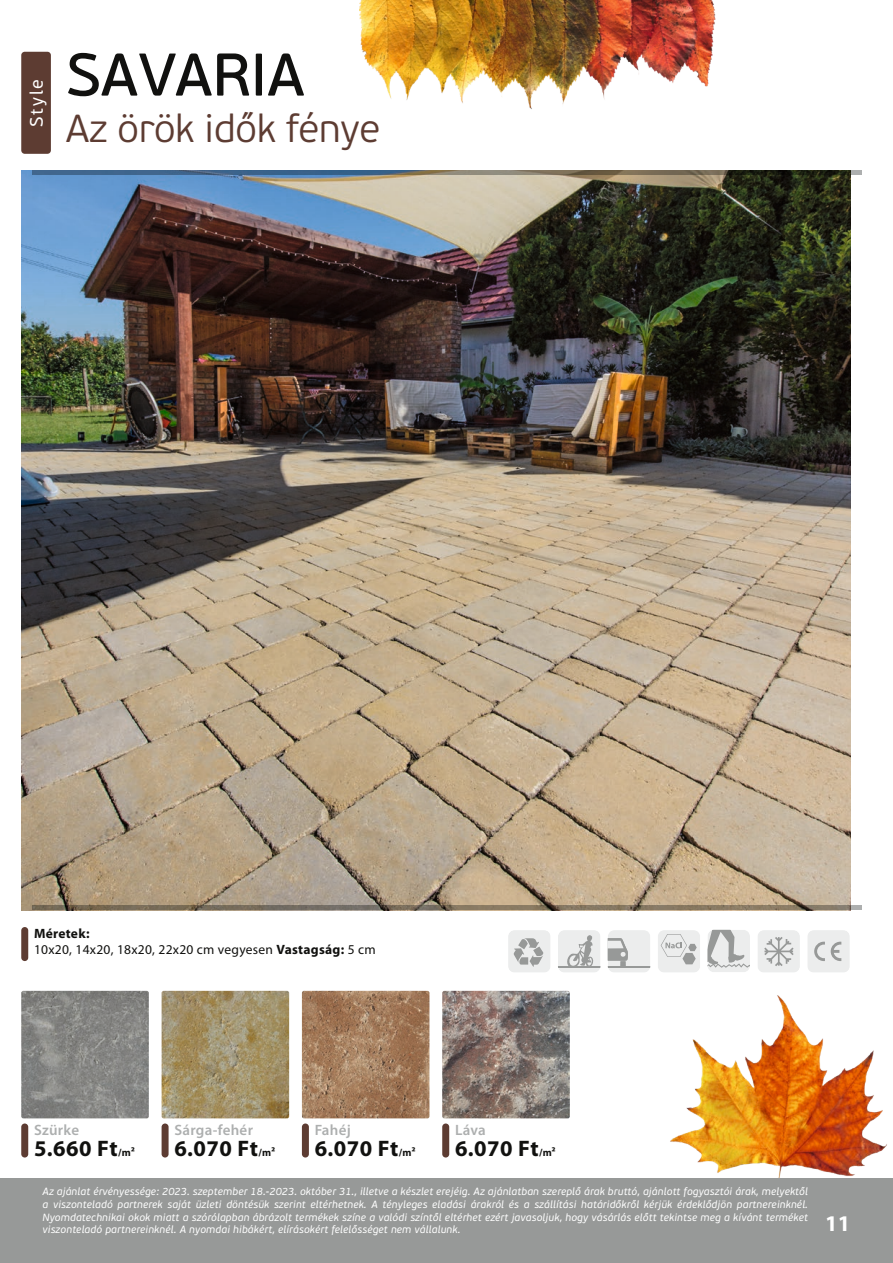
<style>
.page{position:relative;width:893px;height:1263px;background:#fff}
.page>*{position:absolute;margin:0;border:0;box-sizing:border-box;transform-origin:0 0}
.Név{font:60px "PF Beau Sans Pro Bbook";color:#11110f}
.Style_szlógen{font:300 39px "PF Beau Sans Pro";color:#5d3c32}
.tbl_ár{font:700 22.5px "Myriad Pro";letter-spacing:.02em;color:#11110f}
.t1{font:700 22.5px "Myriad Pro";color:#fff}
.tipus{font:18px "PF Beau Sans Pro";letter-spacing:.1em;color:#fff}
.Szín{font:600 15px "Myriad Pro";letter-spacing:.02em;color:#adafaf}
.t2{font:13.5px/16.2px "Myriad Pro";letter-spacing:.02em;color:#11110f}
.t3{font:italic 10.5px/12.6px "PF Beau Sans Pro";letter-spacing:.02em;color:#fff;text-align:justify}
.s1{font-weight:700}
.s2{font-size:10.5px}
</style>
<div class="page">
<img style="left:21px;top:170px;width:829px;height:740px">
<img style="left:670px;top:995px;width:217px;height:183px">
<div style="left:0;top:1178px;width:893px;height:85px;background:#979998"></div>
<svg style="left:32px;top:170px;width:829px;height:4px"></svg>
<svg style="left:32px;top:906px;width:829px;height:4px"></svg>
<img style="left:21px;top:991px;width:128px;height:127px">
<img style="left:162px;top:991px;width:127px;height:127px">
<img style="left:302px;top:991px;width:127px;height:127px">
<img style="left:442px;top:991px;width:128px;height:127px">
<svg style="left:508px;top:930px;width:42px;height:42px"></svg>
<svg style="left:558px;top:930px;width:42px;height:42px"></svg>
<svg style="left:608px;top:930px;width:42px;height:42px"></svg>
<svg style="left:658px;top:930px;width:42px;height:42px"></svg>
<svg style="left:707px;top:930px;width:43px;height:42px"></svg>
<svg style="left:758px;top:930px;width:42px;height:42px"></svg>
<svg style="left:808px;top:930px;width:42px;height:42px"></svg>
<div style="left:21px;top:1123px;width:7px;height:34px;background:#5d3c32;border-radius:3px"></div>
<div style="left:21px;top:927px;width:7px;height:34px;background:#5d3c32;border-radius:3px"></div>
<div style="left:162px;top:1123px;width:7px;height:34px;background:#5d3c32;border-radius:3px"></div>
<div style="left:302px;top:1123px;width:7px;height:34px;background:#5d3c32;border-radius:3px"></div>
<div style="left:442px;top:1123px;width:7px;height:34px;background:#5d3c32;border-radius:3px"></div>
<div style="left:21px;top:52px;width:30px;height:102px;background:#5d3c32;border-radius:3px"></div>
<img style="left:359px;top:0;width:357px;height:109px">
<p class="tipus" style="left:26px;top:127px;width:49px;rotate:-90deg">Style</p>
<p class="Név" style="left:66px;top:41px;width:240px">SAVARIA</p>
<p class="Style_szlógen" style="left:66px;top:107px;width:316px">Az örök idők fénye</p>
<p class="t2" style="left:34px;top:925px;width:343px"><span class="s1">Méretek:<br></span>10x20, 14x20, 18x20, 22x20 cm vegyesen <span class="s1">Vastagság:</span> 5 cm</p>
<p class="Szín" style="left:34px;top:1120px;width:47px">Szürke</p>
<p class="tbl_ár" style="left:34px;top:1133px;width:102px">5.660 Ft<span class="s2">/m²</span></p>
<p class="Szín" style="left:174px;top:1120px;width:80px">Sárga-fehér</p>
<p class="tbl_ár" style="left:174px;top:1133px;width:102px">6.070 Ft<span class="s2">/m²</span></p>
<p class="Szín" style="left:315px;top:1120px;width:38px">Fahéj</p>
<p class="tbl_ár" style="left:315px;top:1133px;width:102px">6.070 Ft<span class="s2">/m²</span></p>
<p class="Szín" style="left:455px;top:1120px;width:32px">Láva</p>
<p class="tbl_ár" style="left:455px;top:1133px;width:102px">6.070 Ft<span class="s2">/m²</span></p>
<p class="t3" style="left:43px;top:1185px;width:767px">Az ajánlat érvényessége: 2023. szeptember 18.-2023. október 31., illetve a készlet erejéig. Az ajánlatban szereplő árak bruttó, ajánlott fogyasztói árak, melyektől a viszonteladó partnerek saját üzleti döntésük szerint eltérhetnek. A tényleges eladási árakról és a szállítási határidőkről kérjük érdeklődjön partnereinknél.<br>Nyomdatechnikai okok miatt a szórólapban ábrázolt termékek színe a valódi színtől eltérhet ezért javasoljuk, hogy vásárlás előtt tekintse meg a kívánt terméket viszonteladó partnereinknél. A nyomdai hibákért, elírásokért felelősséget nem vállalunk.</p>
<h3 class="t1" style="left:825px;top:1209px;width:27px">11</h3>
</div>
